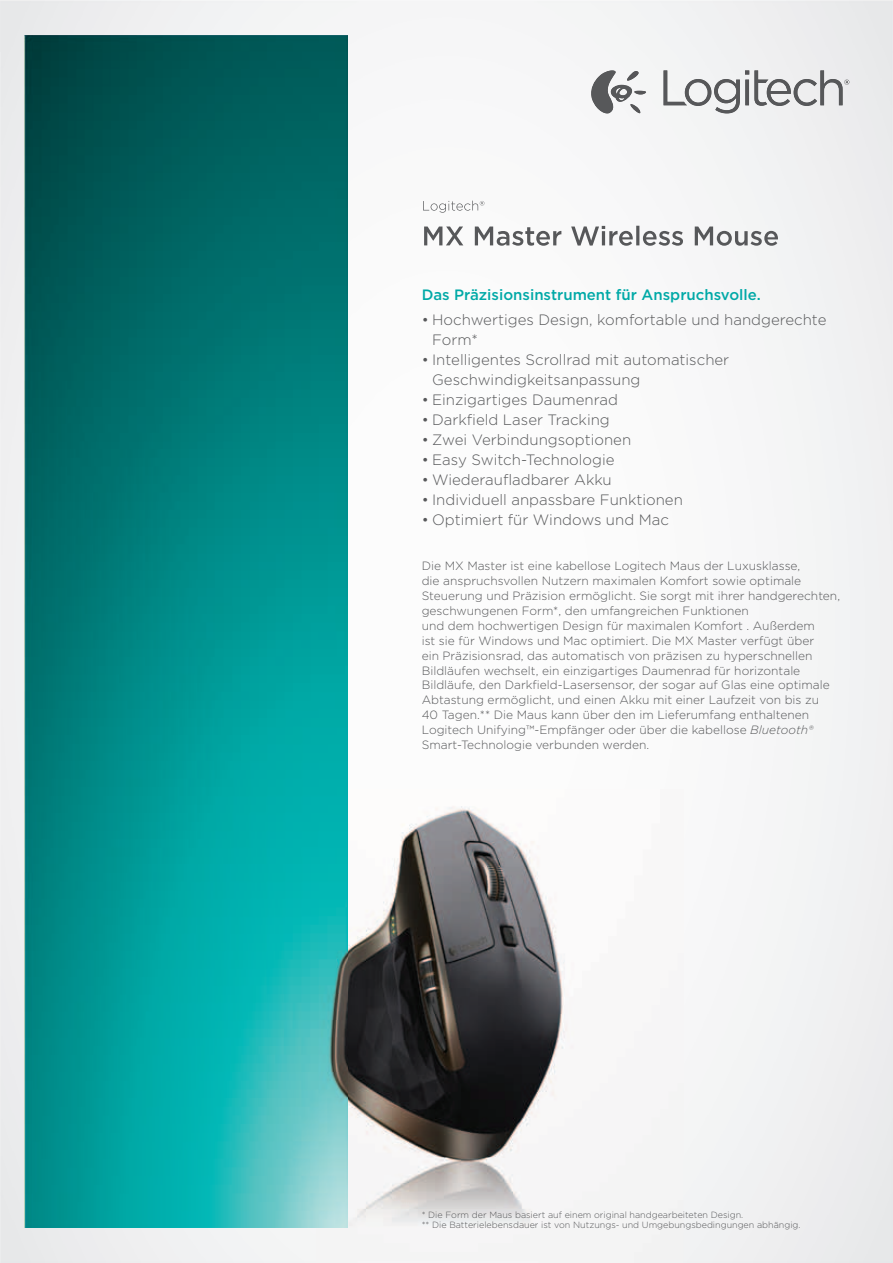
<style>
.page{position:relative;width:893px;height:1263px;background:#fff}
.page>*{position:absolute;margin:0;border:0;box-sizing:border-box;transform-origin:0 0}
.t1{font:300 15px/20px "Gotham";color:#57585a}
.t2{font:500 15px "Gotham";color:#00a9a7}
.t3{font:300 12px/15px "Gotham";color:#57585a}
.t4{font:300 9px/10.1px "Gotham";color:#57585a}
.s1{font-style:italic}
</style>
<div class="page">
<img style="left:0;top:0;width:893px;height:52px">
<div style="left:0;top:52px;width:52px;height:1211px;background:#eeeeef"></div>
<img style="left:347px;top:52px;width:336px;height:1105px">
<img style="left:315px;top:1157px;width:368px;height:106px">
<img style="left:25px;top:35px;width:322px;height:1193px">
<img style="left:423px;top:201px;width:61px;height:12px">
<img style="left:424px;top:226px;width:354px;height:20px">
<svg style="left:663px;top:70px;width:186px;height:43px"></svg>
<svg style="left:590px;top:70px;width:57px;height:44px"></svg>
<img style="left:611px;top:85px;width:21px;height:17px">
<p class="t2" style="left:422px;top:285px;width:341px">Das Präzisionsinstrument für Anspruchsvolle.</p>
<p class="t1" style="left:432px;top:310px;width:396px;text-indent:-10px">• Hochwertiges Design, komfortable und handgerechte<br>Form*</p>
<p class="t1" style="left:432px;top:349px;width:299px;text-indent:-10px">• Intelligentes Scrollrad mit automatischer<br>Geschwindigkeitsanpassung</p>
<p class="t1" style="left:422px;top:389px;width:198px">• Einzigartiges Daumenrad</p>
<p class="t1" style="left:422px;top:409px;width:190px">• Darkfield Laser Tracking</p>
<p class="t1" style="left:422px;top:429px;width:211px">• Zwei Verbindungsoptionen</p>
<p class="t1" style="left:422px;top:449px;width:194px">• Easy Switch-Technologie</p>
<p class="t1" style="left:422px;top:469px;width:192px">• Wiederaufladbarer Akku</p>
<p class="t1" style="left:422px;top:489px;width:263px">• Individuell anpassbare Funktionen</p>
<p class="t1" style="left:422px;top:509px;width:249px">• Optimiert für Windows und Mac</p>
<p class="t3" style="left:422px;top:558px;width:420px">Die MX Master ist eine kabellose Logitech Maus der Luxusklasse,<br>die anspruchsvollen Nutzern maximalen Komfort sowie optimale Steuerung und Präzision ermöglicht. Sie sorgt mit ihrer handgerechten, geschwungenen Form*, den umfangreichen Funktionen<br>und dem hochwertigen Design für maximalen Komfort . Außerdem<br>ist sie für Windows und Mac optimiert. Die MX Master verfügt über<br>ein Präzisionsrad, das automatisch von präzisen zu hyperschnellen Bildläufen wechselt, ein einzigartiges Daumenrad für horizontale Bildläufe, den Darkfield-Lasersensor, der sogar auf Glas eine optimale Abtastung ermöglicht, und einen Akku mit einer Laufzeit von bis zu<br>40 Tagen.** Die Maus kann über den im Lieferumfang enthaltenen Logitech Unifying™-Empfänger oder über die kabellose <span class="s1">Bluetooth® </span>Smart-Technologie verbunden werden.</p>
<p class="t4" style="left:422px;top:1210px;width:380px">* Die Form der Maus basiert auf einem original handgearbeiteten Design.<br>** Die Batterielebensdauer ist von Nutzungs- und Umgebungsbedingungen abhängig.</p>
</div>
